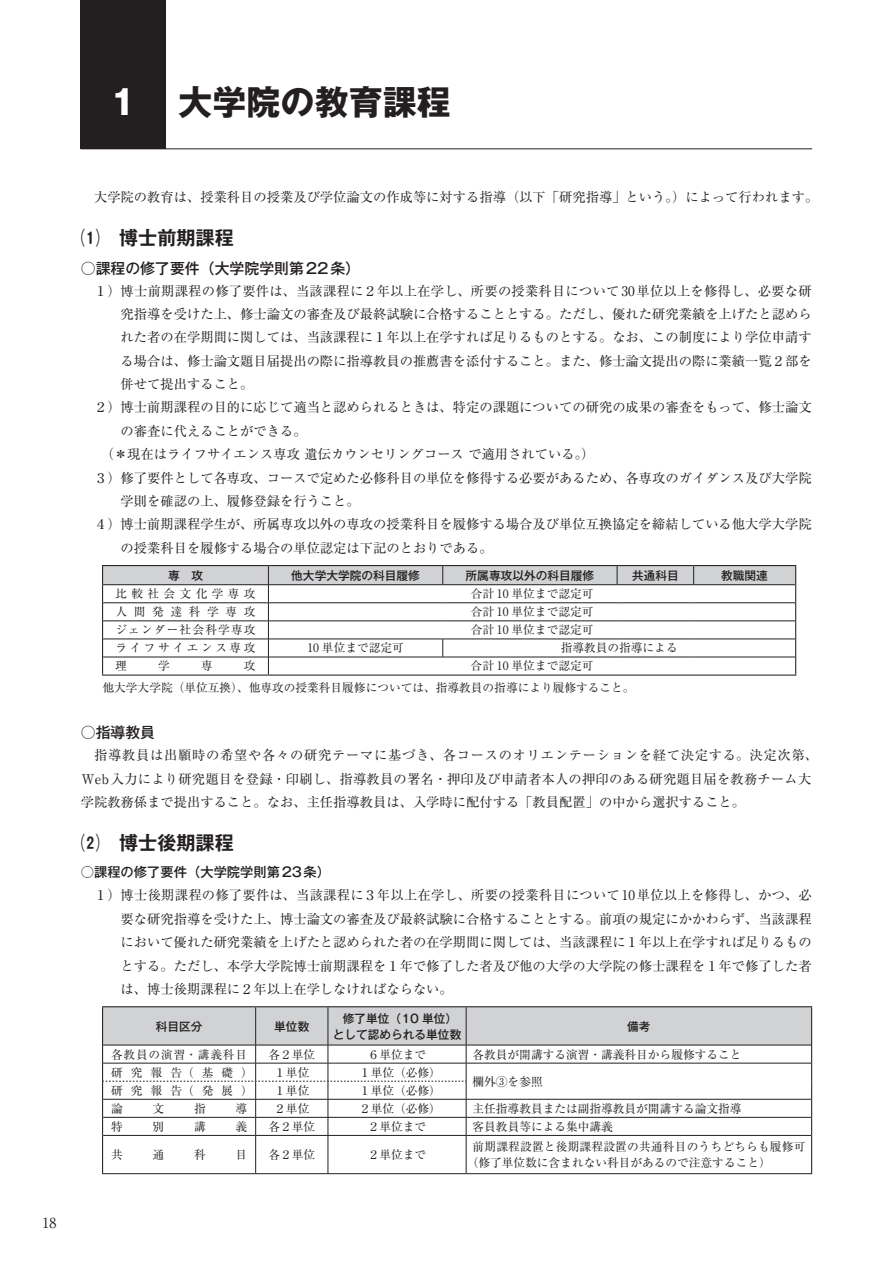
<style>
.page{position:relative;width:893px;height:1263px;background:#fff}
.page>*{position:absolute;margin:0;border:0;box-sizing:border-box;transform-origin:0 0}
.t1{font:700 34.05px "Gothic MB101 Pro";color:#231f20}
.t2{font:700 19.2px "Gothic MB101 Pro De";color:#231f20}
.t3{font:500 14.85px "Gothic MB101 Pro";color:#231f20}
.t4{font:13.8px "Ryumin Pro";color:#231f20}
.t5{font:13.35px/23.4px "Ryumin Pro";color:#231f20}
.t6{font:13.35px "Ryumin Pro";letter-spacing:.02em;color:#231f20}
.t7{font:500 13.35px "Gothic MB101 Pro";color:#231f20}
.t8{font:11.7px/21.5px "Ryumin Pro";color:#231f20}
.t9{font:500 11.7px/15.9px "Gothic MB101 Pro";color:#231f20;text-align:center}
.t10{font:11.7px "Ryumin Pro";letter-spacing:.1em;color:#231f20}
.t11{font:11.7px "Ryumin Pro";letter-spacing:.07em;color:#231f20}
.t12{font:11.7px "Ryumin Pro";letter-spacing:.22em;color:#231f20}
.t13{font:11.7px "Ryumin Pro";letter-spacing:.375em;color:#231f20}
.t14{font:11.7px "Ryumin Pro";letter-spacing:.57em;color:#231f20}
.s1{color:#fff}
</style>
<div class="page">
<hr style="left:102px;top:565px;width:166px;height:1px;background:#231f20">
<hr style="left:268px;top:565px;width:175px;height:1px;background:#231f20">
<hr style="left:443px;top:565px;width:174px;height:1px;background:#231f20">
<hr style="left:617px;top:565px;width:77px;height:1px;background:#231f20">
<hr style="left:694px;top:565px;width:102px;height:1px;background:#231f20">
<svg style="left:102px;top:566px;width:694px;height:108px"></svg>
<hr style="left:102px;top:674px;width:166px;height:2px;background:#231f20">
<hr style="left:268px;top:674px;width:175px;height:2px;background:#231f20">
<hr style="left:443px;top:674px;width:174px;height:2px;background:#231f20">
<hr style="left:617px;top:674px;width:77px;height:2px;background:#231f20">
<hr style="left:694px;top:674px;width:102px;height:2px;background:#231f20">
<hr style="left:103px;top:1135px;width:153px;height:1px;background:#231f20">
<hr style="left:256px;top:1135px;width:72px;height:1px;background:#231f20">
<hr style="left:255px;top:1135px;width:1px;height:38px;background:#231f20">
<hr style="left:328px;top:1135px;width:138px;height:1px;background:#231f20">
<hr style="left:328px;top:1135px;width:1px;height:38px;background:#231f20">
<hr style="left:466px;top:1135px;width:345px;height:1px;background:#231f20">
<hr style="left:466px;top:1135px;width:1px;height:38px;background:#231f20">
<hr style="left:102px;top:1173px;width:154px;height:1px;background:#231f20">
<hr style="left:256px;top:1173px;width:72px;height:1px;background:#231f20">
<hr style="left:328px;top:1173px;width:138px;height:1px;background:#231f20">
<hr style="left:466px;top:1173px;width:346px;height:1px;background:#231f20">
<svg style="left:102px;top:1007px;width:710px;height:128px"></svg>
<hr style="left:102px;top:1135px;width:1px;height:38px;background:#231f20">
<hr style="left:811px;top:1135px;width:1px;height:38px;background:#231f20">
<hr style="left:102px;top:1006px;width:154px;height:1px;background:#231f20">
<hr style="left:102px;top:1007px;width:1px;height:38px;background:#231f20">
<hr style="left:256px;top:1006px;width:72px;height:1px;background:#231f20">
<hr style="left:328px;top:1006px;width:138px;height:1px;background:#231f20">
<hr style="left:466px;top:1006px;width:346px;height:1px;background:#231f20">
<hr style="left:811px;top:1007px;width:1px;height:38px;background:#231f20">
<div style="left:81px;top:0;width:85px;height:149px;background:#231f20"></div>
<hr style="left:81px;top:148px;width:731px;height:1px;background:#231f20">
<h1 class="t1" style="left:106px;top:74px;width:346px"><span class="s1">１</span> 大学院の教育課程</h1>
<p class="t4" style="left:43px;top:1212px;width:15px">18</p>
<p class="t5" style="left:81px;top:184px;width:739px">　大学院の教育は、授業科目の授業及び学位論文の作成等に対する指導（以下「研究指導」という。）によって行われます。</p>
<h2 class="t2" style="left:81px;top:222px;width:155px">⑴　博士前期課程</h2>
<p class="t3" style="left:81px;top:256px;width:281px">○課程の修了要件（大学院学則第22条）</p>
<p class="t6" style="left:81px;top:280px;width:732px">　１）博士前期課程の修了要件は、当該課程に２年以上在学し、所要の授業科目について30単位以上を修得し、必要な研</p>
<p class="t5" style="left:121px;top:301px;width:692px">究指導を受けた上、修士論文の審査及び最終試験に合格することとする。ただし、優れた研究業績を上げたと認めら</p>
<p class="t5" style="left:121px;top:325px;width:692px">れた者の在学期間に関しては、当該課程に１年以上在学すれば足りるものとする。なお、この制度により学位申請す</p>
<p class="t5" style="left:121px;top:348px;width:692px">る場合は、修士論文題目届提出の際に指導教員の推薦書を添付すること。また、修士論文提出の際に業績一覧２部を</p>
<p class="t5" style="left:121px;top:371px;width:134px">併せて提出すること。</p>
<p class="t5" style="left:81px;top:395px;width:732px">　２）博士前期課程の目的に応じて適当と認められるときは、特定の課題についての研究の成果の審査をもって、修士論文</p>
<p class="t5" style="left:121px;top:418px;width:188px">の審査に代えることができる。</p>
<p class="t5" style="left:81px;top:442px;width:515px">　　（＊現在はライフサイエンス専攻遺伝カウンセリングコースで適用されている。）</p>
<p class="t5" style="left:81px;top:465px;width:732px">　３）修了要件として各専攻、コースで定めた必修科目の単位を修得する必要があるため、各専攻のガイダンス及び大学院</p>
<p class="t5" style="left:121px;top:488px;width:241px">学則を確認の上、履修登録を行うこと。</p>
<p class="t5" style="left:81px;top:512px;width:732px">　４）博士前期課程学生が、所属専攻以外の専攻の授業科目を履修する場合及び単位互換協定を締結している他大学大学院</p>
<p class="t5" style="left:121px;top:535px;width:374px">の授業科目を履修する場合の単位認定は下記のとおりである。</p>
<p class="t9" style="left:168px;top:566px;width:37px">専　攻</p>
<p class="t9" style="left:291px;top:566px;width:130px">他大学大学院の科目履修</p>
<p class="t9" style="left:466px;top:566px;width:130px">所属専攻以外の科目履修</p>
<p class="t9" style="left:632px;top:566px;width:48px">共通科目</p>
<p class="t9" style="left:721px;top:566px;width:48px">教職関連</p>
<p class="t13" style="left:115px;top:585px;width:142px">比較社会文化学専攻</p>
<p class="t8" style="left:471px;top:582px;width:124px">合計 10 単位まで認定可</p>
<p class="t14" style="left:115px;top:603px;width:142px">人間発達科学専攻</p>
<p class="t8" style="left:471px;top:600px;width:124px">合計 10 単位まで認定可</p>
<p class="t10" style="left:115px;top:621px;width:142px">ジェンダー社会科学専攻</p>
<p class="t8" style="left:471px;top:618px;width:124px">合計 10 単位まで認定可</p>
<p class="t12" style="left:115px;top:639px;width:142px">ライフサイエンス専攻</p>
<p class="t8" style="left:307px;top:636px;width:98px">10 単位まで認定可</p>
<p class="t8" style="left:561px;top:636px;width:118px">指導教員の指導による</p>
<p class="t8" style="left:115px;top:654px;width:13px">理</p>
<p class="t8" style="left:158px;top:654px;width:13px">学</p>
<p class="t8" style="left:201px;top:654px;width:13px">専</p>
<p class="t8" style="left:244px;top:654px;width:13px">攻</p>
<p class="t8" style="left:103px;top:654px;width:534px;text-indent:368px">合計 10 単位まで認定可<br>他大学大学院（単位互換）、他専攻の授業科目履修については、指導教員の指導により履修すること。</p>
<p class="t3" style="left:81px;top:720px;width:76px">○指導教員</p>
<p class="t5" style="left:81px;top:742px;width:739px">　指導教員は出願時の希望や各々の研究テーマに基づき、各コースのオリエンテーションを経て決定する。決定次第、<br>Web入力により研究題目を登録・印刷し、指導教員の署名・押印及び申請者本人の押印のある研究題目届を教務チーム大学院教務係まで提出すること。なお、主任指導教員は、入学時に配付する「教員配置」の中から選択すること。</p>
<h2 class="t2" style="left:81px;top:827px;width:155px">⑵　博士後期課程</h2>
<p class="t7" style="left:81px;top:861px;width:251px">○課程の修了要件（大学院学則第23条）</p>
<p class="t5" style="left:121px;top:883px;width:692px;text-align:justify;text-indent:-40px">　１）博士後期課程の修了要件は、当該課程に３年以上在学し、所要の授業科目について10単位以上を修得し、かつ、必要な研究指導を受けた上、博士論文の審査及び最終試験に合格することとする。前項の規定にかかわらず、当該課程において優れた研究業績を上げたと認められた者の在学期間に関しては、当該課程に１年以上在学すれば足りるものとする。ただし、本学大学院博士前期課程を１年で修了した者及び他の大学の大学院の修士課程を１年で修了した者は、博士後期課程に２年以上在学しなければならない。</p>
<p class="t9" style="left:156px;top:1017px;width:48px">科目区分</p>
<p class="t9" style="left:274px;top:1017px;width:37px">単位数</p>
<p class="t9" style="left:333px;top:1009px;width:130px">修了単位（10 単位）として認められる単位数</p>
<p class="t9" style="left:627px;top:1017px;width:25px">備考</p>
<p class="t11" style="left:111px;top:1045px;width:138px">各教員の演習・講義科目</p>
<p class="t8" style="left:268px;top:1043px;width:48px">各２単位</p>
<p class="t8" style="left:368px;top:1043px;width:60px">６単位まで</p>
<p class="t8" style="left:473px;top:1043px;width:270px">各教員が開講する演習・講義科目から履修すること</p>
<p class="t8" style="left:111px;top:1061px;width:143px">研究報告（基礎）</p>
<p class="t8" style="left:274px;top:1061px;width:37px">１単位</p>
<p class="t8" style="left:359px;top:1061px;width:83px">１単位（必修）</p>
<p class="t8" style="left:473px;top:1070px;width:72px">欄外③を参照</p>
<p class="t8" style="left:111px;top:1079px;width:143px">研究報告（発展）</p>
<p class="t8" style="left:274px;top:1079px;width:37px">１単位</p>
<p class="t8" style="left:359px;top:1079px;width:83px">１単位（必修）</p>
<p class="t8" style="left:111px;top:1097px;width:13px">論</p>
<p class="t8" style="left:153px;top:1097px;width:13px">文</p>
<p class="t8" style="left:194px;top:1097px;width:13px">指</p>
<p class="t8" style="left:235px;top:1097px;width:13px">導</p>
<p class="t8" style="left:274px;top:1097px;width:37px">２単位</p>
<p class="t8" style="left:359px;top:1097px;width:83px">２単位（必修）</p>
<p class="t8" style="left:473px;top:1097px;width:270px">主任指導教員または副指導教員が開講する論文指導</p>
<p class="t8" style="left:111px;top:1115px;width:13px">特</p>
<p class="t8" style="left:153px;top:1115px;width:13px">別</p>
<p class="t8" style="left:194px;top:1115px;width:13px">講</p>
<p class="t8" style="left:235px;top:1115px;width:13px">義</p>
<p class="t8" style="left:268px;top:1115px;width:48px">各２単位</p>
<p class="t8" style="left:368px;top:1115px;width:60px">２単位まで</p>
<p class="t8" style="left:473px;top:1115px;width:142px">客員教員等による集中講義</p>
<p class="t8" style="left:111px;top:1143px;width:13px">共</p>
<p class="t8" style="left:153px;top:1143px;width:13px">通</p>
<p class="t8" style="left:194px;top:1143px;width:13px">科</p>
<p class="t8" style="left:235px;top:1143px;width:13px">目</p>
<p class="t8" style="left:268px;top:1143px;width:48px">各２単位</p>
<p class="t8" style="left:368px;top:1143px;width:60px">２単位まで</p>
<p class="t8" style="left:467px;top:1138px;width:340px;line-height:15.9px;text-indent:6px">前期課程設置と後期課程設置の共通科目のうちどちらも履修可（修了単位数に含まれない科目があるので注意すること）</p>
</div>
